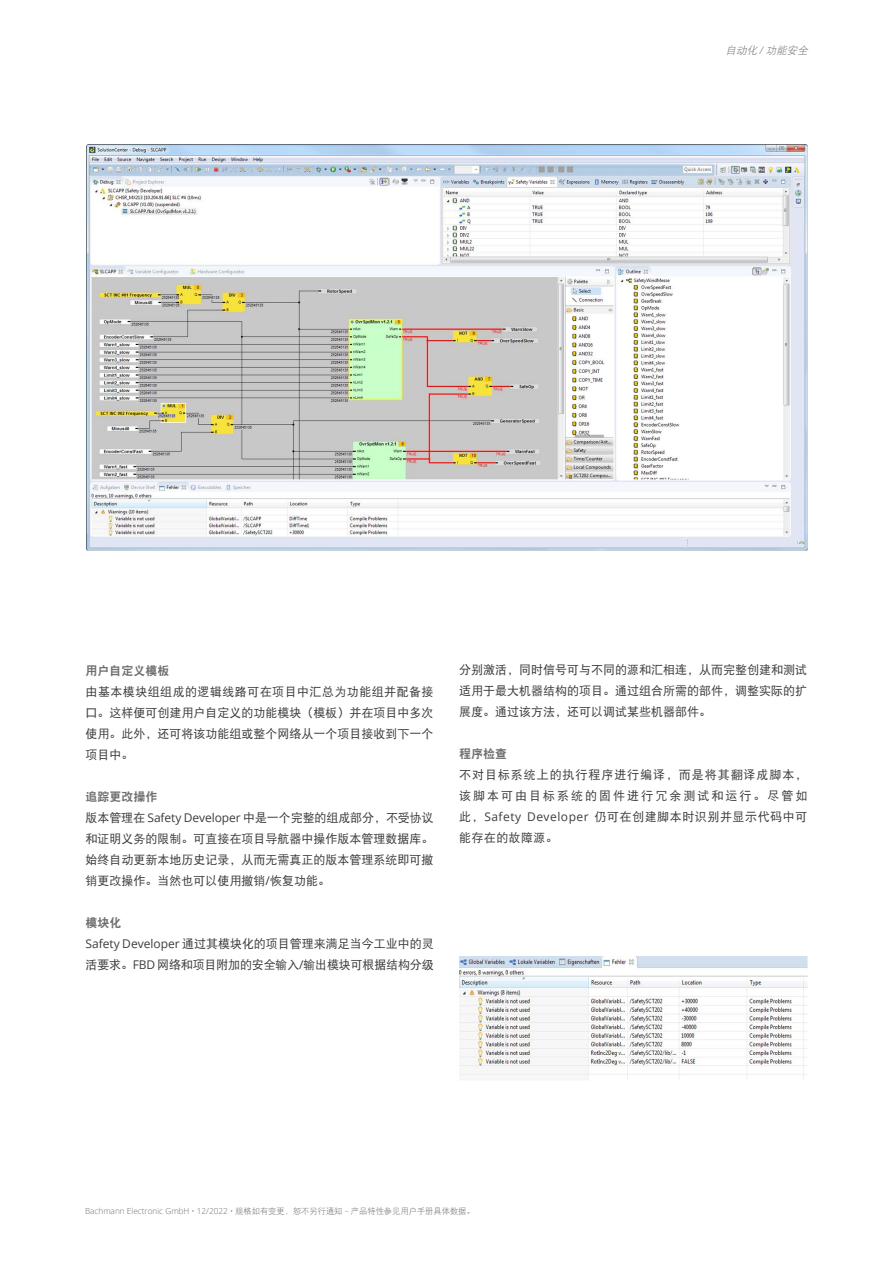
<style>
.page{position:relative;width:893px;height:1263px;background:#fff}
.page>*{position:absolute;margin:0;border:0;box-sizing:border-box;transform-origin:0 0}
.t1{font:12px/21px "DFP Hei W5";color:#3c3c3b;text-align:justify}
.t2{font:12px "DFP Hei W9";color:#706f6f}
.t3{font:italic 10.5px "DFP Hei W3";color:#706f6f}
.t4{font:300 8.25px "Open Sans";color:#706f6f}
.s1{font-family:"Open Sans";font-weight:300}
.s2{font-family:"Open Sans"}
.s3{font-family:"DFP Hei W3";font-weight:400}
</style>
<div class="page">
<img style="left:86px;top:145px;width:722px;height:406px">
<img style="left:459px;top:957px;width:349px;height:123px">
<p class="t3" style="left:726px;top:44px;width:86px">自动化 <span class="s1">/</span> 功能安全</p>
<p class="t2" style="left:86px;top:664px;width:85px">用户自定义模板</p>
<p class="t1" style="left:86px;top:681px;width:350px">由基本模块组组成的逻辑线路可在项目中汇总为功能组并配备接口。这样便可创建用户自定义的功能模块（模板）并在项目中多次使用。此外，还可将该功能组或整个网络从一个项目接收到下一个项目中。</p>
<p class="t2" style="left:86px;top:790px;width:73px">追踪更改操作</p>
<p class="t1" style="left:86px;top:807px;width:350px">版本管理在 <span class="s2">Safety Developer</span> 中是一个完整的组成部分，不受协议和证明义务的限制。可直接在项目导航器中操作版本管理数据库。始终自动更新本地历史记录，从而无需真正的版本管理系统即可撤销更改操作。当然也可以使用撤销<span class="s2">/</span>恢复功能。</p>
<p class="t2" style="left:86px;top:916px;width:37px">模块化</p>
<p class="t1" style="left:86px;top:933px;width:350px"><span class="s2">Safety Developer</span> 通过其模块化的项目管理来满足当今工业中的灵活要求。<span class="s2">FBD</span> 网络和项目附加的安全输入<span class="s2">/</span>输出模块可根据结构分级</p>
<p class="t1" style="left:459px;top:659px;width:349px">分别激活，同时信号可与不同的源和汇相连，从而完整创建和测试适用于最大机器结构的项目。通过组合所需的部件，调整实际的扩展度。通过该方法，还可以调试某些机器部件。</p>
<p class="t2" style="left:459px;top:747px;width:49px">程序检查</p>
<p class="t1" style="left:459px;top:764px;width:350px">不对目标系统上的执行程序进行编译，而是将其翻译成脚本，该脚本可由目标系统的固件进行冗余测试和运行。尽管如此，<span class="s2">Safety Developer</span> 仍可在创建脚本时识别并显示代码中可能存在的故障源。</p>
<p class="t4" style="left:85px;top:1205px;width:391px">Bachmann Electronic GmbH • 12/2022 • <span class="s3">规格如有变更，恕不另行通知</span> – <span class="s3">产品特性参见用户手册具体数据。</span></p>
</div>
